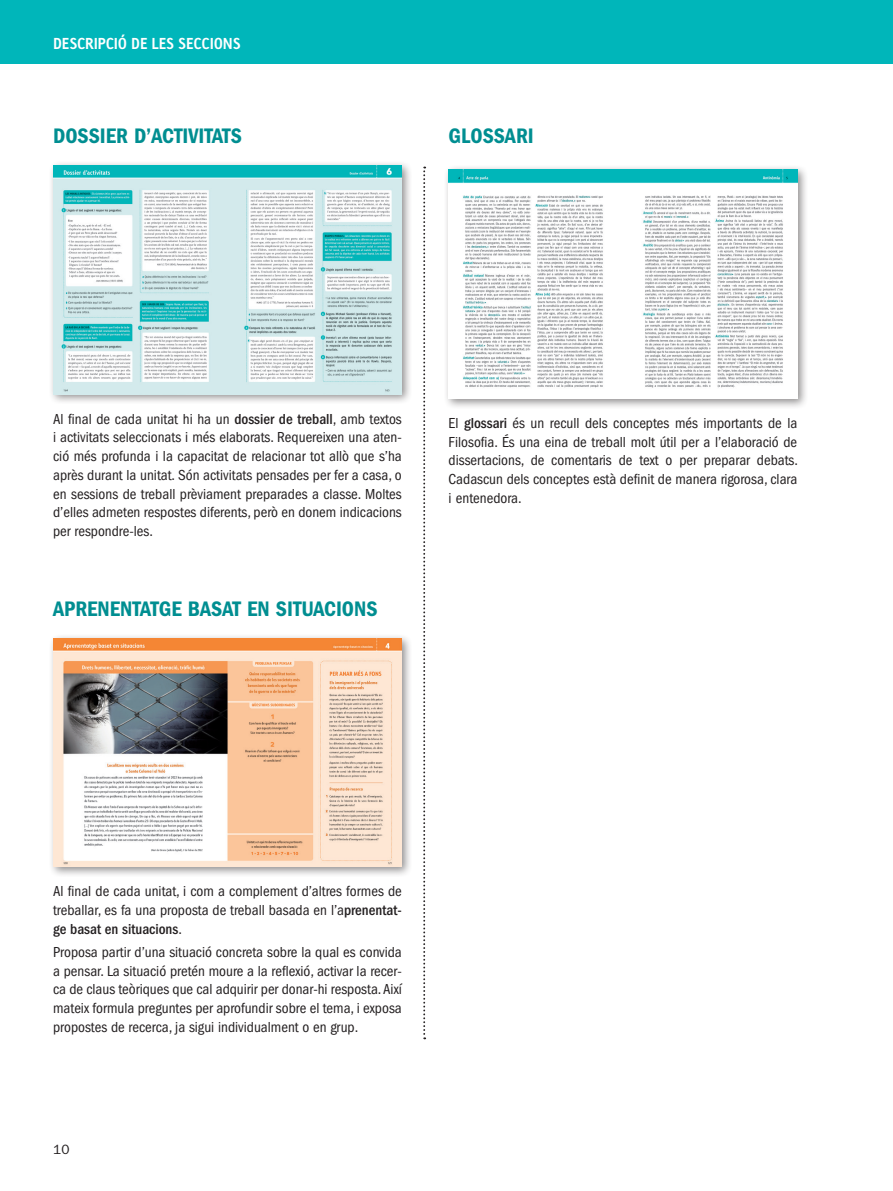
<style>
.page{position:relative;width:893px;height:1191px;background:#fff}
.page>*{position:absolute;margin:0;border:0;box-sizing:border-box;transform-origin:0 0}
.BF-ACT_final_pregunt{font:600 condensed 21.75px "Franklin Gothic LT";color:#008e91}
.BATG-estructura{font:condensed 15px/18.8px "Franklin Gothic LT";color:#231f20;text-align:justify}
.BF-ACT_final_pregunt-2{font:condensed 15px/18.8px "Franklin Gothic LT";color:#231f20;text-align:justify}
.BL_Títol_plana_2{font:700 15px "Linotype Tetria";letter-spacing:-.01em;color:#fff}
.t1{font:13.5px "Franklin Gothic LT";color:#231f20}
.s1{font-weight:500}
</style>
<div class="page">
<div style="left:0;top:0;width:893px;height:64px;background:#00b6ba"></div>
<svg style="left:423px;top:167px;width:2px;height:872px"></svg>
<div style="left:48px;top:160px;width:365px;height:245px;background:#231f20;opacity:.5"></div>
<img style="left:53px;top:166px;width:349px;height:228px">
<div style="left:48px;top:633px;width:365px;height:244px;background:#231f20;opacity:.5"></div>
<img style="left:53px;top:638px;width:349px;height:228px">
<div style="left:443px;top:165px;width:365px;height:244px;background:#231f20;opacity:.5"></div>
<img style="left:449px;top:170px;width:348px;height:228px">
<p class="BL_Títol_plana_2" style="left:53px;top:34px;width:189px">DESCRIPCIÓ DE LES SECCIONS</p>
<p class="BF-ACT_final_pregunt" style="left:53px;top:123px;width:190px">DOSSIER D’ACTIVITATS</p>
<p class="BF-ACT_final_pregunt" style="left:449px;top:123px;width:87px">GLOSSARI</p>
<p class="BATG-estructura" style="left:53px;top:409px;width:350px">Al final de cada unitat hi ha un <span class="s1">dossier de treball</span>, amb textos i activitats seleccionats i més elaborats. Requereixen una aten&shy;ció més profunda i la capacitat de relacionar tot allò que s’ha après durant la unitat. Són activitats pensades per fer a casa, o en sessions de treball prèviament preparades a classe. Moltes d’elles admeten respostes diferents, però en donem indicacions per respondre-les.</p>
<p class="BF-ACT_final_pregunt" style="left:53px;top:596px;width:326px">APRENENTATGE BASAT EN SITUACIONS</p>
<p class="BF-ACT_final_pregunt-2" style="left:449px;top:414px;width:351px">El <span class="s1">glossari</span> és un recull dels conceptes més importants de la Filosofia. És una eina de treball molt útil per a l’elaboració de dissertacions, de comentaris de text o per preparar debats.<br>Cadascun dels conceptes està definit de manera rigorosa, clara i entenedora.</p>
<p class="BATG-estructura" style="left:53px;top:882px;width:350px">Al final de cada unitat, i com a complement d’altres formes de treballar, es fa una proposta de treball basada en l’a<span class="s1">prenentat&shy;ge basat en situacions</span>.</p>
<p class="BATG-estructura" style="left:53px;top:942px;width:350px">Proposa partir d’una situació concreta sobre la qual es convida a pensar. La situació pretén moure a la reflexió, activar la recer&shy;ca de claus teòriques que cal adquirir per donar-hi resposta. Així mateix formula preguntes per aprofundir sobre el tema, i exposa propostes de recerca, ja sigui individualment o en grup.</p>
<p class="t1" style="left:53px;top:1141px;width:18px">10</p>
</div>
